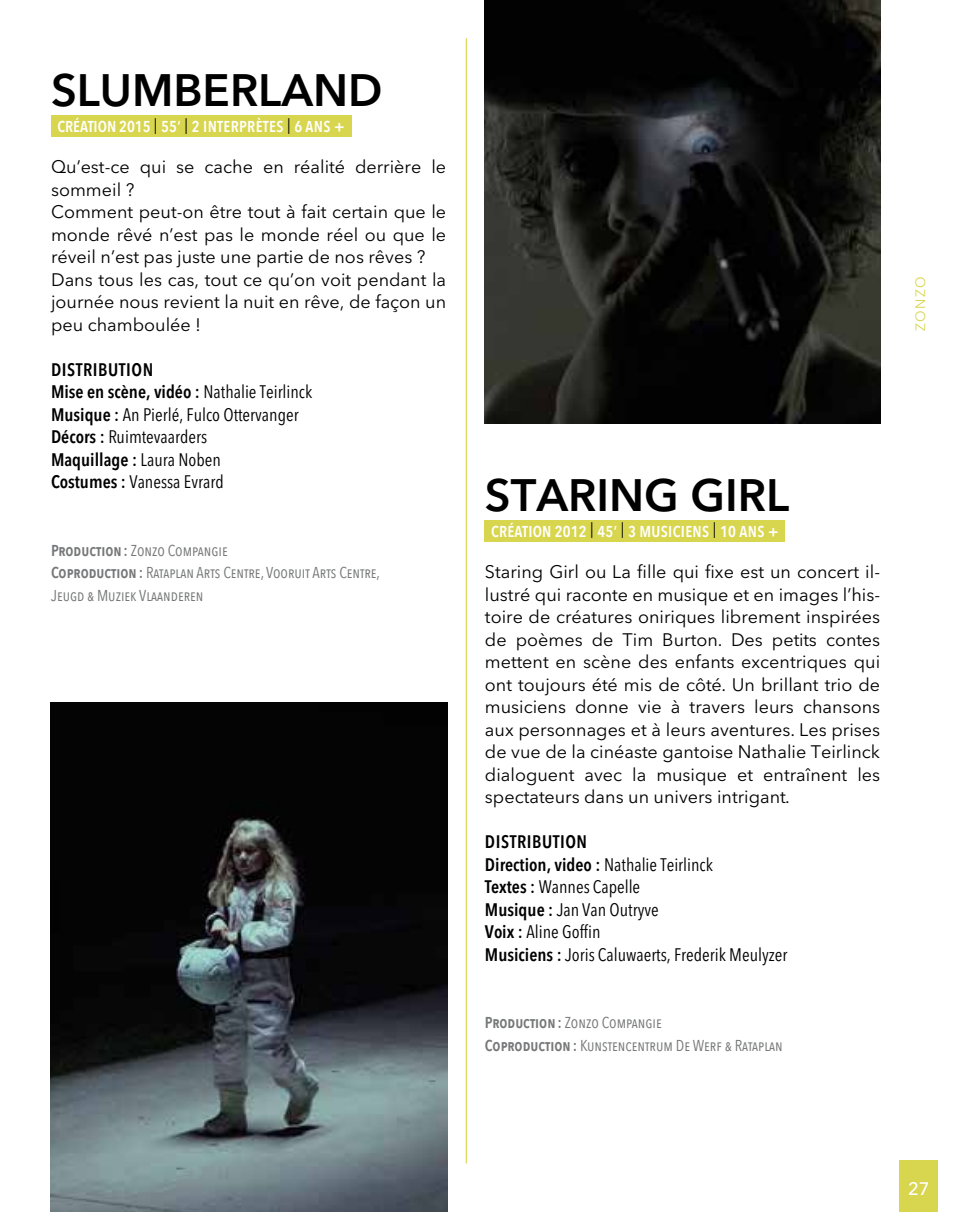
<style>
.page{position:relative;width:957px;height:1212px;background:#fff}
.page>*{position:absolute;margin:0;border:0;box-sizing:border-box;transform-origin:0 0}
.t1{font:600 45px "Avenir Next LT Pro";color:#000}
.t2{font:18px/22.5px "Avenir Next LT Pro";color:#000}
.t3{font:condensed 18px/22.5px "Avenir Next";color:#000}
.t4{font:500 18px "Avenir Next LT Pro";color:#fff}
.t5{font:15.75px/22.5px "Avenir Next Condensed";color:#767778}
.t6{font:600 15.75px "Avenir Next Condensed";letter-spacing:.02em;color:#fff}
.t7{font:13.5px "Avenir Next LT Pro";letter-spacing:.1em;color:#d8d54e}
.s1{font-family:"Avenir Next";font-weight:400;font-stretch:condensed;color:#000}
.s2{font-weight:600}
</style>
<div class="page">
<div style="left:899px;top:1160px;width:39px;height:52px;background:#d8d54e"></div>
<hr style="left:466px;top:38px;width:1px;height:1125px;background:#d8d54e">
<img style="left:485px;top:0;width:395px;height:423px">
<img style="left:51px;top:702px;width:396px;height:510px">
<div style="left:51px;top:115px;width:300px;height:22px;background:#d8d54e"></div>
<div style="left:485px;top:520px;width:300px;height:21px;background:#d8d54e"></div>
<h1 class="t1" style="left:51px;top:51px;width:333px">SLUMBERLAND</h1>
<p class="t6" style="left:57px;top:113px;width:289px">CRÉATION 2015 <span class="s1">|</span> 55’ <span class="s1">|</span> 2 INTERPRÈTES <span class="s1">|</span> 6 ANS +</p>
<p class="t2" style="left:51px;top:155px;width:397px">Qu’est-ce qui se cache en réalité derrière le sommeil ?<br>Comment peut-on être tout à fait certain que le monde rêvé n’est pas le monde réel ou que le réveil n’est pas juste une partie de nos rêves ?<br>Dans tous les cas, tout ce qu’on voit pendant la journée nous revient la nuit en rêve, de façon un peu chamboulée !</p>
<p class="t3" style="left:51px;top:358px;width:263px"><span class="s2">DISTRIBUTION<br>Mise en scène, vidéo :</span> Nathalie Teirlinck<br><span class="s2">Musique :</span> An Pierlé, Fulco Ottervanger<br><span class="s2">Décors :</span> Ruimtevaarders<br><span class="s2">Maquillage :</span> Laura Noben<br><span class="s2">Costumes :</span> Vanessa Evrard</p>
<p class="t5" style="left:51px;top:538px;width:330px"><span class="s2">Production :</span> Zonzo Compangie<br><span class="s2">Coproduction :</span> Rataplan Arts Centre, Vooruit Arts Centre,<br>Jeugd &amp; Muziek Vlaanderen</p>
<p class="t7" style="left:909px;top:331px;width:56px;rotate:-90deg">ZONZO</p>
<h1 class="t1" style="left:485px;top:456px;width:306px">STARING GIRL</h1>
<p class="t6" style="left:491px;top:518px;width:289px">CRÉATION 2012 <span class="s1">|</span> 45’ <span class="s1">|</span> 3 MUSICIENS <span class="s1">|</span> 10 ANS +</p>
<p class="t2" style="left:485px;top:560px;width:397px;text-align:justify">Staring Girl ou La fille qui fixe est un concert il&shy;lustré qui raconte en musique et en images l’his&shy;toire de créatures oniriques librement inspirées de poèmes de Tim Burton. Des petits contes mettent en scène des enfants excentriques qui ont toujours été mis de côté. Un brillant trio de musiciens donne vie à travers leurs chansons aux personnages et à leurs aventures. Les prises de vue de la cinéaste gantoise Nathalie Teirlinck dialoguent avec la musique et entraînent les spectateurs dans un univers intrigant.</p>
<p class="t3" style="left:485px;top:831px;width:304px"><span class="s2">DISTRIBUTION<br>Direction, video :</span> Nathalie Teirlinck<br><span class="s2">Textes :</span> Wannes Capelle<br><span class="s2">Musique :</span> Jan Van Outryve<br><span class="s2">Voix :</span> Aline Goffin<br><span class="s2">Musiciens :</span> Joris Caluwaerts, Frederik Meulyzer</p>
<p class="t5" style="left:485px;top:1011px;width:299px"><span class="s2">Production :</span> Zonzo Compangie<br><span class="s2">Coproduction :</span> Kunstencentrum De Werf &amp; Rataplan</p>
<p class="t4" style="left:908px;top:1173px;width:23px">27</p>
</div>
